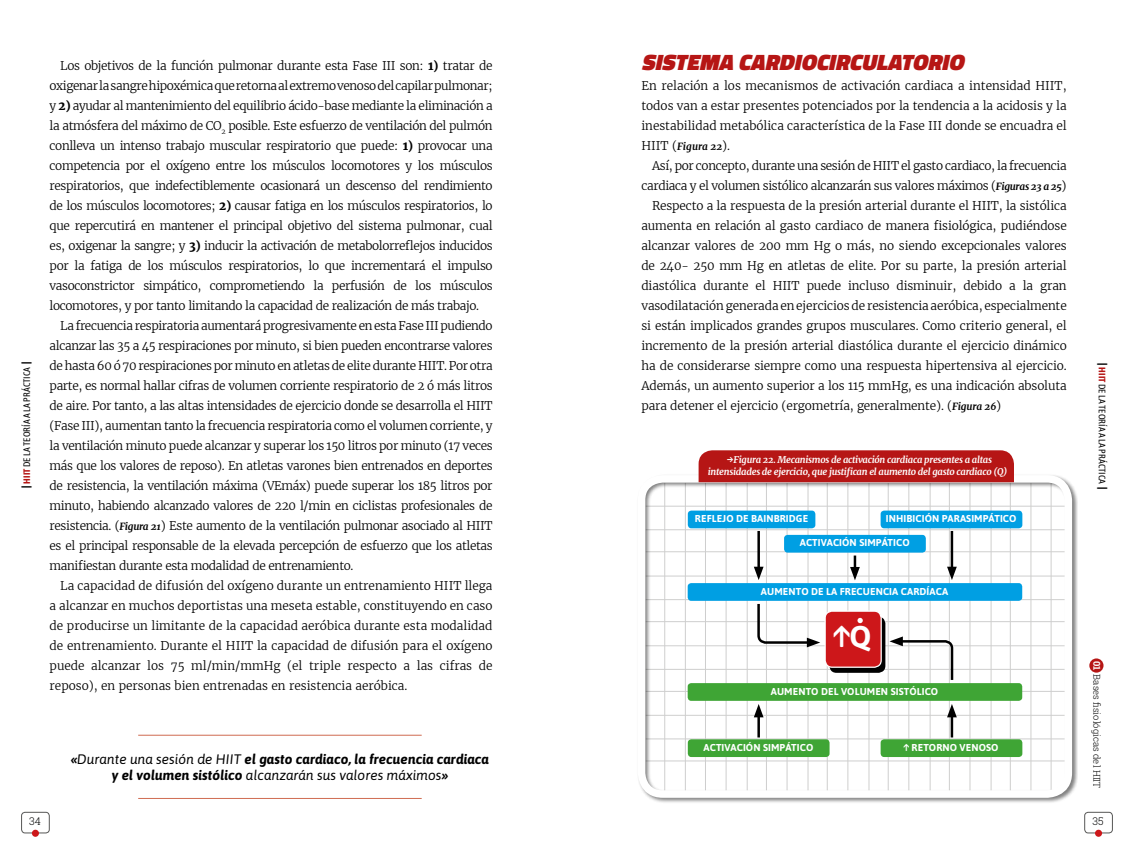
<style>
.page{position:relative;width:1134px;height:851px;background:#fff}
.page>*{position:absolute;margin:0;border:0;box-sizing:border-box;transform-origin:0 0}
.t1{font:700 30px "Asap";color:#fff}
.t2{font:italic 900 22.5px "Titillium Web";color:#b61615}
.t3{font:italic 700 13.75px/16.5px "Asap";color:#000;text-align:center}
.t4{font:300 11.88px/20px "Merriweather";letter-spacing:-.01em;color:#000;text-align:justify}
.t5{font:300 11.88px "Merriweather";letter-spacing:-.03em;color:#000}
.t6{font:300 10.62px "Roboto Slab";color:#000}
.t7{font:700 10px "Asap";letter-spacing:.01em;color:#fff}
.t8{font:italic 700 10px "Merriweather";color:#000}
.t9{font:italic 700 9.38px/11.2px "Merriweather";letter-spacing:-.03em;color:#fff;text-align:center}
.t10{font:9.38px "Asap Condensed";letter-spacing:.01em;color:#000}
.t11{font:300 9.38px "Roboto Slab";color:#000}
.s1{font-weight:300;font-style:normal;font-size:11.88px}
.s2{font-weight:700;font-style:italic;font-size:10px}
.s3{font-weight:700}
.s4{font-weight:700;font-size:11.25px}
.s5{font-weight:700;color:#b61615}
.s6{font-weight:700;color:#fff}
.s7{font-weight:400}
</style>
<div class="page">
<div style="left:1084px;top:811px;width:29px;height:22px;border:1px solid #575756;border-radius:4px"></div>
<div style="left:21px;top:811px;width:29px;height:22px;border:1px solid #575756;border-radius:4px"></div>
<div style="left:1089px;top:658px;width:14px;height:14px;background:#b61615;border-radius:50%"></div>
<div style="left:32px;top:829px;width:7px;height:7px;background:#cd171a;border-radius:50%"></div>
<div style="left:1095px;top:829px;width:7px;height:7px;background:#cd171a;border-radius:50%"></div>
<hr style="left:138px;top:734px;width:284px;height:1px;background:#cf6b51">
<hr style="left:138px;top:798px;width:284px;height:1px;background:#cf6b51">
<div style="left:636px;top:473px;width:442px;height:331px;background:#000;opacity:.5"></div>
<div style="left:638px;top:475px;width:434px;height:322px;border:8px solid #fff;border-radius:21px"></div>
<div style="left:699px;top:450px;width:315px;height:32px;background:#b61615"></div>
<h2 class="t2" style="left:641px;top:45px;width:330px">SISTEMA CARDIOCIRCULATORIO</h2>
<p class="t4" style="left:641px;top:75px;width:427px">En relación a los mecanismos de activación cardiaca a intensidad HIIT, todos van a estar presentes potenciados por la tendencia a la acidosis y la inestabilidad metabólica característica de la Fase III donde se encuadra el</p>
<p class="t8" style="left:641px;top:139px;width:90px"><span class="s1">HIIT (</span>Figura 22<span class="s1">).</span></p>
<p class="t5" style="left:652px;top:157px;width:416px">Así, por concepto, durante una sesión de HIIT el gasto cardiaco, la frecuencia</p>
<p class="t5" style="left:641px;top:177px;width:427px">cardiaca y el volumen sistólico alcanzarán sus valores máximos (<span class="s2">Figuras 23 a 25</span>)</p>
<p class="t4" style="left:652px;top:195px;width:416px">Respecto a la respuesta de la presión arterial durante el HIIT, la sistólica</p>
<p class="t4" style="left:641px;top:215px;width:427px">aumenta en relación al gasto cardiaco de manera fisiológica, pudiéndose</p>
<p class="t4" style="left:641px;top:235px;width:427px">alcanzar valores de 200 mm Hg o más, no siendo excepcionales valores</p>
<p class="t4" style="left:641px;top:255px;width:427px">de 240- 250 mm Hg en atletas de elite. Por su parte, la presión arterial</p>
<p class="t4" style="left:641px;top:275px;width:427px">diastólica durante el HIIT puede incluso disminuir, debido a la gran</p>
<p class="t4" style="left:641px;top:295px;width:427px">vasodilatación generada en ejercicios de resistencia aeróbica, especialmente</p>
<p class="t4" style="left:641px;top:315px;width:427px">si están implicados grandes grupos musculares. Como criterio general, el</p>
<p class="t4" style="left:641px;top:335px;width:427px">incremento de la presión arterial diastólica durante el ejercicio dinámico</p>
<p class="t4" style="left:641px;top:355px;width:427px">ha de considerarse siempre como una respuesta hipertensiva al ejercicio.</p>
<p class="t4" style="left:641px;top:375px;width:427px">Además, un aumento superior a los 115 mmHg, es una indicación absoluta</p>
<p class="t4" style="left:641px;top:395px;width:361px">para detener el ejercicio (ergometría, generalmente). (<span class="s2">Figura 26</span>)</p>
<p class="t4" style="left:50px;top:55px;width:445px;text-indent:11px">Los objetivos de la función pulmonar durante esta Fase III son: <span class="s3">1)</span> tratar de oxigenar la sangre hipoxémica que retorna al extremo venoso del capilar pulmonar; y <span class="s3">2)</span> ayudar al mantenimiento del equilibrio ácido-base mediante la eliminación a la atmósfera del máximo de CO<sub>2</sub> posible. Este esfuerzo de ventilación del pulmón conlleva un intenso trabajo muscular respiratorio que puede: <span class="s3">1)</span> provocar una competencia por el oxígeno entre los músculos locomotores y los músculos respiratorios, que indefectiblemente ocasionará un descenso del rendimiento de los músculos locomotores; <span class="s3">2)</span> causar fatiga en los músculos respiratorios, lo que repercutirá en mantener el principal objetivo del sistema pulmonar, cual es, oxigenar la sangre; y <span class="s3">3)</span> inducir la activación de metabolorreflejos inducidos por la fatiga de los músculos respiratorios, lo que incrementará el impulso vasoconstrictor simpático, comprometiendo la perfusión de los músculos locomotores, y por tanto limitando la capacidad de realización de más trabajo.</p>
<p class="t4" style="left:50px;top:315px;width:445px;text-indent:11px">La frecuencia respiratoria aumentará progresivamente en esta Fase III pudiendo alcanzar las 35 a 45 respiraciones por minuto, si bien pueden encontrarse valores de hasta 60 ó 70 respiraciones por minuto en atletas de elite durante HIIT. Por otra parte, es normal hallar cifras de volumen corriente respiratorio de 2 ó más litros de aire. Por tanto, a las altas intensidades de ejercicio donde se desarrolla el HIIT (Fase III), aumentan tanto la frecuencia respiratoria como el volumen corriente, y la ventilación minuto puede alcanzar y superar los 150 litros por minuto (17 veces más que los valores de reposo). En atletas varones bien entrenados en deportes de resistencia, la ventilación máxima (VEmáx) puede superar los 185 litros por minuto, habiendo alcanzado valores de 220 l/min en ciclistas profesionales de resistencia. (<span class="s2">Figura 21</span>) Este aumento de la ventilación pulmonar asociado al HIIT es el principal responsable de la elevada percepción de esfuerzo que los atletas manifiestan durante esta modalidad de entrenamiento.</p>
<p class="t4" style="left:50px;top:575px;width:444px;text-indent:11px">La capacidad de difusión del oxígeno durante un entrenamiento HIIT llega a alcanzar en muchos deportistas una meseta estable, constituyendo en caso de producirse un limitante de la capacidad aeróbica durante esta modalidad de entrenamiento. Durante el HIIT la capacidad de difusión para el oxígeno puede alcanzar los 75 ml/min/mmHg (el triple respecto a las cifras de reposo), en personas bien entrenadas en resistencia aeróbica.</p>
<p class="t10" style="left:21px;top:487px;width:127px;rotate:-90deg"><span class="s4">|</span> <span class="s5">HIIT</span> DE LA TEORÍA A LA PRÁCTICA <span class="s4">|</span></p>
<p class="t10" style="left:1108px;top:363px;width:127px;rotate:90deg"><span class="s4">|</span> <span class="s5">HIIT</span> DE LA TEORÍA A LA PRÁCTICA <span class="s4">|</span></p>
<p class="t9" style="left:708px;top:454px;width:301px">→Figura 22. Mecanismos de activación cardiaca presentes a altas intensidades de ejercicio, que justifican el aumento del gasto cardiaco (Q)</p>
<p class="t7" style="left:695px;top:511px;width:115px">REFLEJO DE BAINBRIDGE</p>
<p class="t7" style="left:886px;top:511px;width:132px">INHIBICIÓN PARASIMPÁTICO</p>
<p class="t7" style="left:800px;top:535px;width:111px">ACTIVACIÓN SIMPÁTICO</p>
<p class="t7" style="left:761px;top:584px;width:189px">AUMENTO DE LA FRECUENCIA CARDÍACA</p>
<h1 class="t1" style="left:834px;top:615px;width:39px">↑Q</h1>
<p class="t11" style="left:1103px;top:660px;width:129px;rotate:90deg"><span class="s6">01</span> Bases fisiológicas del HIIT</p>
<p class="t7" style="left:771px;top:684px;width:169px">AUMENTO DEL VOLUMEN SISTÓLICO</p>
<p class="t7" style="left:703px;top:740px;width:111px">ACTIVACIÓN SIMPÁTICO</p>
<p class="t7" style="left:904px;top:740px;width:96px">↑ RETORNO VENOSO</p>
<p class="t3" style="left:71px;top:750px;width:420px">«<span class="s7">Durante una sesión de HIIT</span> el gasto cardiaco, la frecuencia cardiaca y el volumen sistólico <span class="s7">alcanzarán sus valores máximos</span>»</p>
<p class="t6" style="left:29px;top:814px;width:13px">34</p>
<p class="t6" style="left:1092px;top:814px;width:13px">35</p>
</div>
